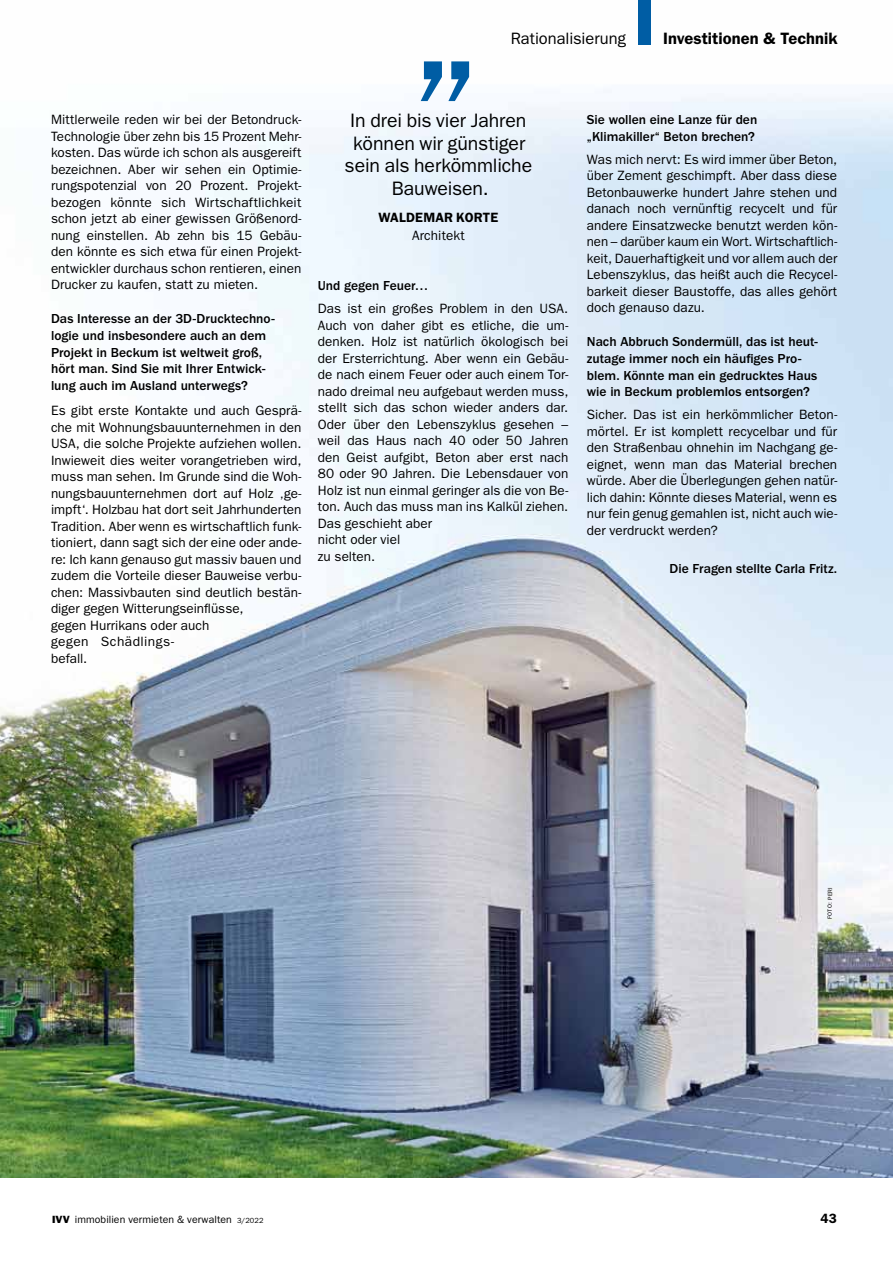
<style>
.page{position:relative;width:893px;height:1263px;background:#fff}
.page>*{position:absolute;margin:0;border:0;box-sizing:border-box;transform-origin:0 0}
.t1{font:180px "ITC Franklin Gothic Std";color:#005da4}
.t2{font:19.5px/22.5px "ITC Franklin Gothic Std";letter-spacing:-.005em;color:#000;text-align:center}
.t3{font:600 16.5px "ITC Franklin Gothic Std";color:#000}
.t4{font:16.5px "ITC Franklin Gothic Std";letter-spacing:-.005em;color:#000}
.t5{font:13.5px/16.5px "ITC Franklin Gothic Std";color:#000;text-align:justify}
.t6{font:500 13.5px/16.8px "ITC Franklin Gothic Std";color:#000}
.t7{font:600 13.5px "ITC Franklin Gothic Std";letter-spacing:.015em;color:#000}
.t8{font:10.5px "ITC Franklin Gothic Std";letter-spacing:.005em;color:#000}
.t9{font:6px "ITC Franklin Gothic Std";color:#000}
.s1{font-family:"ITC Franklin Gothic Std Hvy"}
.s2{font-size:7.5px}
</style>
<div class="page">
<img style="left:0;top:90px;width:893px;height:1088px">
<p class="t5" style="left:51px;top:111px;width:252px">Mittlerweile reden wir bei der Betondruck-Technologie über zehn bis 15 Prozent Mehr&shy;kosten. Das würde ich schon als ausgereift bezeichnen. Aber wir sehen ein Optimie&shy;rungspotenzial von 20 Prozent. Projekt&shy;bezogen könnte sich Wirtschaftlichkeit schon jetzt ab einer gewissen Größenord&shy;nung einstellen. Ab zehn bis 15 Gebäu&shy;den könnte es sich etwa für einen Projekt&shy;entwickler durchaus schon rentieren, einen Drucker zu kaufen, statt zu mieten.</p>
<p class="t6" style="left:51px;top:310px;width:225px">Das Interesse an der 3D-Drucktechno&shy;logie und insbesondere auch an dem Projekt in Beckum ist weltweit groß, hört man. Sind Sie mit Ihrer Entwick&shy;lung auch im Ausland unterwegs?</p>
<p class="t5" style="left:51px;top:402px;width:252px;text-align:left">Es gibt erste Kontakte und auch Gesprä&shy;che mit Wohnungsbauunternehmen in den USA, die solche Projekte aufziehen wollen.<br>Inwieweit dies weiter vorangetrieben wird, muss man sehen. Im Grunde sind die Woh&shy;nungsbauunternehmen dort auf Holz ‚ge&shy;impft‘. Holzbau hat dort seit Jahrhunderten Tradition. Aber wenn es wirtschaftlich funk&shy;tioniert, dann sagt sich der eine oder ande&shy;re: Ich kann genauso gut massiv bauen und zudem die Vorteile dieser Bauweise verbu&shy;chen: Massivbauten sind deutlich bestän&shy;diger gegen Witterungseinflüsse,<br>gegen Hurrikans oder auch<br>gegen Schädlings-<br>befall.</p>
<p class="t4" style="left:511px;top:29px;width:117px">Rationalisierung</p>
<p class="t3" style="left:663px;top:29px;width:176px">Investitionen &amp; Technik</p>
<h1 class="t1" style="left:403px;top:-85px;width:84px">„</h1>
<h2 class="t2" style="left:345px;top:110px;width:189px">In drei bis vier Jahren können wir günstiger sein als herkömmliche<br>Bauweisen.</h2>
<p class="t7" style="left:378px;top:209px;width:121px">Waldemar korte</p>
<p class="t5" style="left:412px;top:227px;width:54px">Architekt</p>
<p class="t6" style="left:318px;top:277px;width:112px">Und gegen Feuer…</p>
<p class="t5" style="left:318px;top:301px;width:252px;text-align:left">Das ist ein großes Problem in den USA.<br>Auch von daher gibt es etliche, die um&shy;denken. Holz ist natürlich ökologisch bei der Ersterrichtung. Aber wenn ein Gebäu&shy;de nach einem Feuer oder auch einem Tor&shy;nado dreimal neu aufgebaut werden muss, stellt sich das schon wieder anders dar.<br>Oder über den Lebenszyklus gesehen – weil das Haus nach 40 oder 50 Jahren den Geist aufgibt, Beton aber erst nach 80 oder 90 Jahren. Die Lebensdauer von Holz ist nun einmal geringer als die von Be&shy;ton. Auch das muss man ins Kalkül ziehen.<br>Das geschieht aber<br>nicht oder viel<br>zu selten.</p>
<p class="t6" style="left:587px;top:111px;width:172px">Sie wollen eine Lanze für den „Klimakiller“ Beton brechen?</p>
<p class="t5" style="left:587px;top:151px;width:252px">Was mich nervt: Es wird immer über Beton, über Zement geschimpft. Aber dass diese Betonbauwerke hundert Jahre stehen und danach noch vernünftig recycelt und für andere Einsatzwecke benutzt werden kön&shy;nen – darüber kaum ein Wort. Wirtschaftlich&shy;keit, Dauerhaftigkeit und vor allem auch der Lebenszyklus, das heißt auch die Recycel&shy;barkeit dieser Baustoffe, das alles gehört doch genauso dazu.</p>
<p class="t6" style="left:587px;top:333px;width:232px">Nach Abbruch Sondermüll, das ist heut&shy;zutage immer noch ein häufiges Pro&shy;blem. Könnte man ein gedrucktes Haus wie in Beckum problemlos entsorgen?</p>
<p class="t5" style="left:587px;top:407px;width:252px">Sicher. Das ist ein herkömmlicher Beton&shy;mörtel. Er ist komplett recycelbar und für den Straßenbau ohnehin im Nachgang ge&shy;eignet, wenn man das Material brechen würde. Aber die Überlegungen gehen natür&shy;lich dahin: Könnte dieses Material, wenn es nur fein genug gemahlen ist, nicht auch wie&shy;der verdruckt werden?</p>
<p class="t6" style="left:670px;top:560px;width:169px">Die Fragen stellte Carla Fritz.</p>
<p class="t9" style="left:826px;top:919px;width:32px;rotate:-90deg">FOTO: Peri</p>
<p class="t8" style="left:52px;top:1214px;width:213px"><span class="s1">IVV</span> immobilien vermieten &amp; verwalten <span class="s2">3/2022</span></p>
<p class="t7" style="left:821px;top:1211px;width:18px">43</p>
</div>
